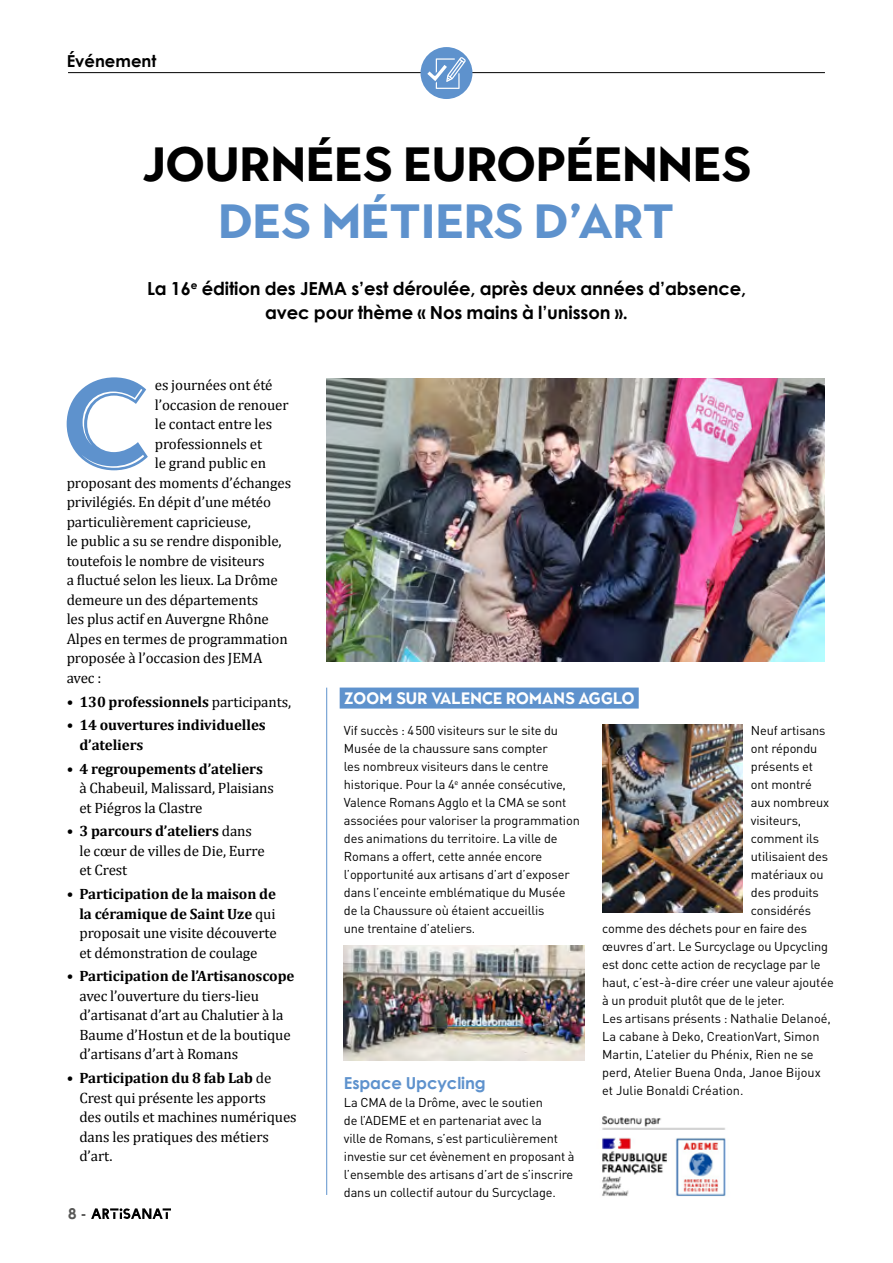
<style>
.page{position:relative;width:893px;height:1263px;background:#fff}
.page>*{position:absolute;margin:0;border:0;box-sizing:border-box;transform-origin:0 0}
.Texte_Lettrine{font:700 126.45px "Town 22 Emboss";color:#5e92cd}
.t1{font:700 48px/57px "Town 10 Display";color:#000;text-align:center}
.Chapeau{font:700 18px/24px "Century Gothic";letter-spacing:-.01em;color:#000;text-align:center}
.Surlignage_Exergue{font:700 16.5px "Town 10 Display";letter-spacing:.01em;color:#fff;scale:.95 1}
.t2{font:700 16.5px "Century Gothic";letter-spacing:-.01em;color:#5e92cd}
.Rubrique_gauche{font:700 16.5px "Century Gothic";color:#000}
.Texte_Lettrine-2{font:15px/19.5px "Cambria";letter-spacing:-.005em;color:#000}
.t3{font:700 15px/19.5px "Cambria";letter-spacing:-.005em;color:#000}
.t4{font:700 15px "Century Gothic";color:#575756}
.Encadré{font:12.75px/18px "DIN";letter-spacing:-.01em;color:#000}
.s1{color:#5e92cd}
.s2{font-weight:400}
.s3{font-weight:700}
</style>
<div class="page">
<hr style="left:68px;top:72px;width:757px;height:1px;background:#000">
<div style="left:420px;top:47px;width:52px;height:52px;background:#5e92cd;border-radius:50%"></div>
<svg style="left:427px;top:57px;width:39px;height:32px"></svg>
<img style="left:326px;top:379px;width:499px;height:283px">
<img style="left:344px;top:945px;width:240px;height:115px">
<div style="left:340px;top:687px;width:299px;height:21px;background:#5e92cd"></div>
<img style="left:602px;top:1116px;width:124px;height:80px">
<hr style="left:326px;top:688px;width:1px;height:507px;background:#5e92cd">
<img style="left:602px;top:724px;width:140px;height:188px">
<svg style="left:91px;top:1208px;width:80px;height:11px"></svg>
<p class="Rubrique_gauche" style="left:67px;top:51px;width:91px">Événement</p>
<h1 class="t1" style="left:142px;top:136px;width:611px">JOURNÉES EUROPÉENNES<br><span class="s1">DES MÉTIERS D’ART</span></h1>
<p class="Chapeau" style="left:147px;top:276px;width:601px">La 16<sup>e</sup> édition des JEMA s’est déroulée, après deux années d’absence, avec pour thème « Nos mains à l’unisson ».</p>
<p class="Texte_Lettrine" style="left:62px;top:351px;width:90px">C</p>
<p class="Texte_Lettrine-2" style="left:155px;top:375px;width:119px">es journées ont été</p>
<p class="Texte_Lettrine-2" style="left:155px;top:395px;width:135px">l’occasion de renouer</p>
<p class="Texte_Lettrine-2" style="left:155px;top:414px;width:119px">le contact entre les</p>
<p class="Texte_Lettrine-2" style="left:155px;top:434px;width:109px">professionnels et</p>
<p class="Texte_Lettrine-2" style="left:155px;top:453px;width:113px">le grand public en</p>
<p class="Texte_Lettrine-2" style="left:67px;top:473px;width:226px">proposant des moments d’échanges</p>
<p class="Texte_Lettrine-2" style="left:67px;top:492px;width:206px">privilégiés. En dépit d’une météo</p>
<p class="Texte_Lettrine-2" style="left:67px;top:512px;width:186px">particulièrement capricieuse,</p>
<p class="Texte_Lettrine-2" style="left:67px;top:531px;width:216px">le public a su se rendre disponible,</p>
<p class="Texte_Lettrine-2" style="left:67px;top:551px;width:200px">toutefois le nombre de visiteurs</p>
<p class="Texte_Lettrine-2" style="left:67px;top:570px;width:213px">a fluctué selon les lieux. La Drôme</p>
<p class="Texte_Lettrine-2" style="left:67px;top:590px;width:193px">demeure un des départements</p>
<p class="Texte_Lettrine-2" style="left:67px;top:609px;width:204px">les plus actif en Auvergne Rhône</p>
<p class="Texte_Lettrine-2" style="left:67px;top:629px;width:223px">Alpes en termes de programmation</p>
<p class="Texte_Lettrine-2" style="left:67px;top:648px;width:197px">proposée à l’occasion des JEMA</p>
<p class="Texte_Lettrine-2" style="left:67px;top:668px;width:36px">avec :</p>
<p class="t3" style="left:67px;top:691px;width:226px">• 130 professionnels <span class="s2">participants,</span></p>
<p class="t3" style="left:79px;top:715px;width:188px;text-indent:-13px">• 14 ouvertures individuelles d’ateliers</p>
<p class="Texte_Lettrine-2" style="left:79px;top:759px;width:196px;text-indent:-13px">• <span class="s3">4 regroupements d’ateliers </span>à Chabeuil, Malissard, Plaisians et Piégros la Clastre</p>
<p class="Texte_Lettrine-2" style="left:79px;top:821px;width:187px;text-indent:-13px"><span class="s3">• 3 parcours d’ateliers</span> dans le cœur de villes de Die, Eurre et Crest</p>
<p class="Texte_Lettrine-2" style="left:79px;top:884px;width:199px;text-align:justify;text-indent:-13px">• <span class="s3">Participation de la maison de la céramique de Saint Uze</span> qui proposait une visite découverte et démonstration de coulage</p>
<p class="Texte_Lettrine-2" style="left:79px;top:966px;width:217px;text-indent:-13px">• <span class="s3">Participation de l’Artisanoscope </span>avec l’ouverture du tiers-lieu d’artisanat d’art au Chalutier à la<br>Baume d’Hostun et de la boutique d’artisans d’art à Romans</p>
<p class="Texte_Lettrine-2" style="left:79px;top:1068px;width:219px;text-indent:-13px">• <span class="s3">Participation du 8 fab Lab</span> de<br>Crest qui présente les apports<br>des outils et machines numériques dans les pratiques des métiers d’art.</p>
<p class="t4" style="left:68px;top:1204px;width:20px">8 -</p>
<p class="Surlignage_Exergue" style="left:344px;top:689px;width:307px">ZOOM SUR VALENCE ROMANS AGGLO</p>
<p class="Encadré" style="left:344px;top:721px;width:237px">Vif succès : 4500 visiteurs sur le site du Musée de la chaussure sans compter<br>les nombreux visiteurs dans le centre historique. Pour la 4<sup>e</sup> année consécutive, Valence Romans Agglo et la CMA se sont associées pour valoriser la programmation des animations du territoire. La ville de Romans a offert, cette année encore l’opportunité aux artisans d’art d’exposer dans l’enceinte emblématique du Musée de la Chaussure où étaient accueillis<br>une trentaine d’ateliers.</p>
<p class="Encadré" style="left:751px;top:721px;width:76px">Neuf artisans</p>
<p class="Encadré" style="left:751px;top:739px;width:68px">ont répondu</p>
<p class="Encadré" style="left:751px;top:757px;width:64px">présents et</p>
<p class="Encadré" style="left:751px;top:775px;width:62px">ont montré</p>
<p class="Encadré" style="left:751px;top:793px;width:80px">aux nombreux</p>
<p class="Encadré" style="left:751px;top:811px;width:52px">visiteurs,</p>
<p class="Encadré" style="left:751px;top:829px;width:70px">comment ils</p>
<p class="Encadré" style="left:751px;top:847px;width:79px">utilisaient des</p>
<p class="Encadré" style="left:751px;top:865px;width:74px">matériaux ou</p>
<p class="Encadré" style="left:751px;top:883px;width:70px">des produits</p>
<p class="Encadré" style="left:751px;top:901px;width:62px">considérés</p>
<p class="Encadré" style="left:602px;top:919px;width:206px">comme des déchets pour en faire des</p>
<p class="Encadré" style="left:602px;top:937px;width:227px">œuvres d’art. Le Surcyclage ou Upcycling</p>
<p class="Encadré" style="left:602px;top:955px;width:220px">est donc cette action de recyclage par le</p>
<p class="Encadré" style="left:602px;top:973px;width:233px">haut, c’est-à-dire créer une valeur ajoutée</p>
<p class="Encadré" style="left:602px;top:991px;width:184px">à un produit plutôt que de le jeter.</p>
<p class="Encadré" style="left:602px;top:1009px;width:230px">Les artisans présents : Nathalie Delanoé, La cabane à Deko, CreationVart, Simon Martin, L’atelier du Phénix, Rien ne se perd, Atelier Buena Onda, Janoe Bijoux et Julie Bonaldi Création.</p>
<h4 class="t2" style="left:344px;top:1072px;width:143px">Espace Upcycling</h4>
<p class="Encadré" style="left:344px;top:1093px;width:232px">La CMA de la Drôme, avec le soutien<br>de l’ADEME et en partenariat avec la<br>ville de Romans, s’est particulièrement investie sur cet évènement en proposant à l’ensemble des artisans d’art de s’inscrire dans un collectif autour du Surcyclage.</p>
</div>
